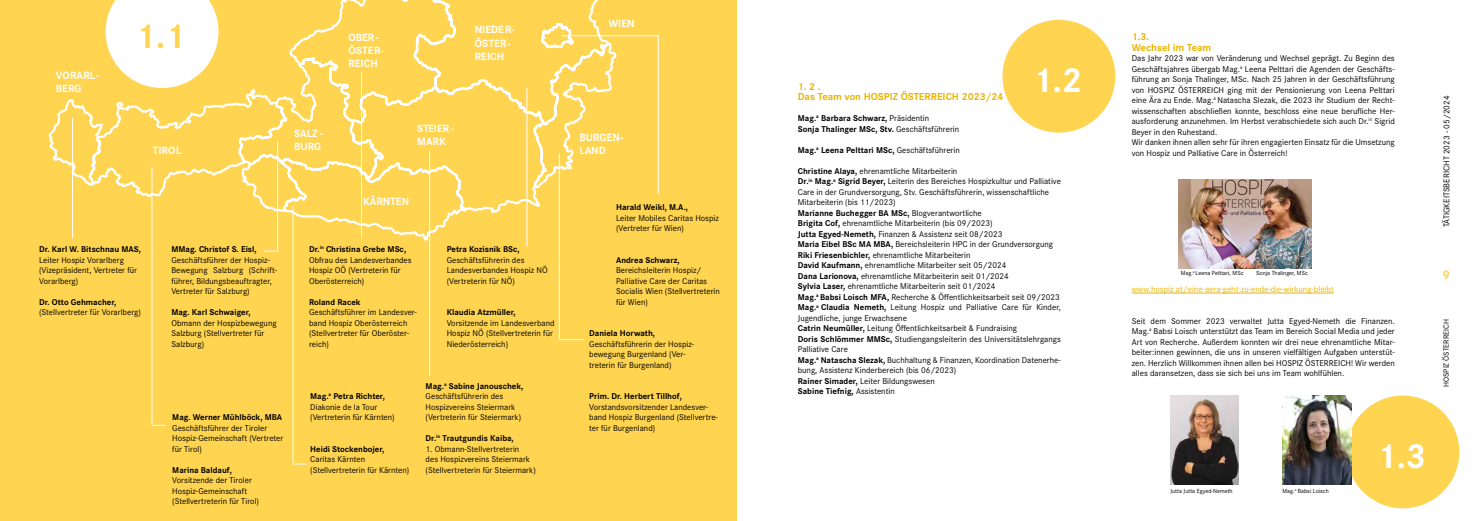
<style>
.page{position:relative;width:1474px;height:521px;background:#fff}
.page>*{position:absolute;margin:0;border:0;box-sizing:border-box;transform-origin:0 0}
.t1{font:700 35.88px "Corporate S";color:#fff}
.t2{font:700 35.88px "Corporate S";color:#ffd450}
.t3{font:700 13.12px "Corporate S";color:#ffd450}
.t4{font:700 10.85px/13px "Corporate S";color:#fff}
.t5{font:700 10.5px/10.5px "Corporate S";color:#eab500}
.t6{font:8.75px/10.5px "Corporate S";color:#000}
.t7{font:700 8.75px/10.5px "Corporate S";color:#000}
.t8{font:8.75px "Corporate S";color:#eab500}
.t9{font:7.88px "Corporate S";color:#000}
.t10{font:6.12px "Corporate S";color:#000}
.s1{font-weight:700}
.s2{font-weight:400}
</style>
<div class="page">
<div style="left:0;top:0;width:737px;height:521px;background:#ffd450"></div>
<svg style="left:48px;top:0;width:570px;height:242px"></svg>
<svg style="left:106px;top:0;width:112px;height:88px;background:#fff8e4"></svg>
<hr style="left:1131px;top:293px;width:202px;height:1px;background:#eab500">
<div style="left:1002px;top:20px;width:113px;height:113px;background:#ffd450;border-radius:50%"></div>
<div style="left:1346px;top:395px;width:113px;height:113px;background:#ffd450;border-radius:50%"></div>
<img style="left:1178px;top:180px;width:132px;height:88px">
<img style="left:1170px;top:395px;width:68px;height:89px">
<img style="left:1282px;top:395px;width:68px;height:89px">
<hr style="left:561px;top:35px;width:97px;height:1px;background:#fff">
<hr style="left:657px;top:35px;width:1px;height:158px;background:#fff">
<hr style="left:559px;top:153px;width:1px;height:186px;background:#fff">
<svg style="left:560px;top:339px;width:24px;height:1px"></svg>
<hr style="left:293px;top:206px;width:1px;height:258px;background:#fff">
<svg style="left:293px;top:464px;width:14px;height:1px"></svg>
<hr style="left:151px;top:167px;width:1px;height:258px;background:#fff">
<svg style="left:152px;top:425px;width:14px;height:1px"></svg>
<hr style="left:526px;top:88px;width:1px;height:158px;background:#fff">
<hr style="left:361px;top:72px;width:1px;height:166px;background:#fff">
<hr style="left:72px;top:118px;width:1px;height:120px;background:#fff">
<hr style="left:429px;top:151px;width:1px;height:225px;background:#fff">
<hr style="left:277px;top:141px;width:1px;height:110px;background:#fff">
<svg style="left:264px;top:251px;width:14px;height:1px"></svg>
<p class="t4" style="left:56px;top:68px;width:45px">VORARL-<br>BERG</p>
<h1 class="t2" style="left:136px;top:11px;width:51px">1.1</h1>
<p class="t4" style="left:153px;top:144px;width:30px">TIROL</p>
<p class="t4" style="left:294px;top:126px;width:30px">SALZ -<br>BURG</p>
<p class="t4" style="left:348px;top:31px;width:37px">OBER-<br>ÖSTER-<br>REICH</p>
<p class="t4" style="left:475px;top:23px;width:41px">NIEDER-<br>ÖSTER-<br>REICH</p>
<p class="t4" style="left:417px;top:122px;width:38px">STEIER-<br>MARK</p>
<p class="t4" style="left:608px;top:17px;width:27px">WIEN</p>
<p class="t4" style="left:579px;top:131px;width:45px">BURGEN-<br>LAND</p>
<p class="t4" style="left:363px;top:194px;width:48px">KÄRNTEN</p>
<p class="t7" style="left:616px;top:202px;width:74px">Harald Weikl, M.A.,</p>
<p class="t6" style="left:616px;top:212px;width:104px">Leiter Mobiles Caritas Hospiz (Vertreter für Wien)</p>
<p class="t7" style="left:616px;top:254px;width:65px">Andrea Schwarz,</p>
<p class="t6" style="left:616px;top:265px;width:105px">Bereichsleiterin Hospiz/<br>Palliative Care der Caritas<br>Socialis Wien (Stellvertreterin</p>
<p class="t6" style="left:309px;top:244px;width:104px"><span class="s1">Dr.</span><sup>in</sup> <span class="s1">Christina Grebe MSc,<br></span>Obfrau des Landesverbandes<br>Hospiz OÖ (Vertreterin für<br>Oberösterreich)</p>
<p class="t7" style="left:309px;top:296px;width:53px">Roland Racek</p>
<p class="t6" style="left:309px;top:307px;width:109px">Geschäftsführer im Landesver&shy;band Hospiz Oberösterreich (Stellvertreter für Oberöster&shy;reich)</p>
<p class="t7" style="left:447px;top:307px;width:71px">Klaudia Atzmüller,</p>
<p class="t7" style="left:171px;top:244px;width:87px">MMag. Christof S. Eisl,</p>
<p class="t6" style="left:171px;top:254px;width:107px">Geschäftsführer der Hospiz-<br>Bewegung Salzburg (Schrift&shy;führer, Bildungsbeauftragter,<br>Vertreter für Salzburg)</p>
<p class="t7" style="left:171px;top:307px;width:81px">Mag. Karl Schwaiger,</p>
<p class="t6" style="left:171px;top:317px;width:107px">Obmann der Hospizbewegung<br>Salzburg (Stellvertreter für<br>Salzburg)</p>
<p class="t7" style="left:39px;top:244px;width:103px">Dr. Karl W. Bitschnau MAS,</p>
<p class="t6" style="left:39px;top:254px;width:99px">Leiter Hospiz Vorarlberg (Vizepräsident, Vertreter für<br>Vorarlberg)</p>
<p class="t7" style="left:447px;top:244px;width:75px">Petra Kozisnik BSc,</p>
<p class="t6" style="left:447px;top:254px;width:102px">Geschäftsführerin des<br>Landesverbandes Hospiz NÖ (Vertreterin für NÖ)</p>
<p class="t7" style="left:39px;top:296px;width:79px">Dr. Otto Gehmacher,</p>
<p class="t6" style="left:616px;top:296px;width:33px">für Wien)</p>
<p class="t6" style="left:39px;top:307px;width:103px">(Stellvertreter für Vorarlberg)</p>
<p class="t6" style="left:447px;top:317px;width:109px">Vorsitzende im Landesverband<br>Hospiz NÖ (Stellvertreterin für<br>Niederösterreich)</p>
<p class="t7" style="left:589px;top:328px;width:67px">Daniela Horwath,</p>
<p class="t6" style="left:589px;top:338px;width:107px">Geschäftsführerin der Hospiz&shy;bewegung Burgenland (Ver&shy;treterin für Burgenland)</p>
<p class="t7" style="left:172px;top:412px;width:111px">Mag. Werner Mühlböck, MBA</p>
<p class="t6" style="left:172px;top:422px;width:112px">Geschäftsführer der Tiroler<br>Hospiz-Gemeinschaft (Vertreter für Tirol)</p>
<p class="t7" style="left:172px;top:464px;width:61px">Marina Baldauf,</p>
<p class="t6" style="left:172px;top:475px;width:88px">Vorsitzende der Tiroler<br>Hospiz-Gemeinschaft (Stellvertreterin für Tirol)</p>
<p class="t6" style="left:310px;top:391px;width:86px"><span class="s1">Mag.</span><sup>a</sup> <span class="s1">Petra Richter,<br></span>Diakonie de la Tour (Vertreterin für Kärnten)</p>
<p class="t6" style="left:425px;top:380px;width:99px"><span class="s1">Mag.</span><sup>a</sup> <span class="s1">Sabine Janouschek,<br></span>Geschäftsführerin des<br>Hospizvereins Steiermark (Vertreterin für Steiermark)</p>
<p class="t7" style="left:310px;top:443px;width:76px">Heidi Stockenbojer,</p>
<p class="t6" style="left:310px;top:454px;width:101px">Caritas Kärnten (Stellvertreterin für Kärnten)</p>
<p class="t7" style="left:425px;top:433px;width:90px">Dr.<sup>in</sup> Trautgundis Kaiba,</p>
<p class="t6" style="left:425px;top:443px;width:112px">1. Obmann-Stellvertreterin<br>des Hospizvereins Steiermark (Stellvertreterin für Steiermark)</p>
<p class="t7" style="left:589px;top:391px;width:94px">Prim. Dr. Herbert Tillhof,</p>
<p class="t6" style="left:589px;top:401px;width:130px">Vorstandsvorsitzender Landesver&shy;band Hospiz Burgenland (Stellvertre&shy;ter für Burgenland)</p>
<h1 class="t1" style="left:1032px;top:55px;width:51px">1.2</h1>
<p class="t5" style="left:797px;top:81px;width:207px">1. 2 .<br>Das Team von HOSPIZ ÖSTERREICH 2023/24</p>
<p class="t7" style="left:797px;top:113px;width:163px">Mag.<sup>a</sup> Barbara Schwarz, <span class="s2">Präsidentin<br></span>Sonja Thalinger MSc, Stv. <span class="s2">Geschäftsführerin</span></p>
<p class="t7" style="left:797px;top:144px;width:163px">Mag.<sup>a</sup> Leena Pelttari MSc, <span class="s2">Geschäftsführerin</span></p>
<p class="t6" style="left:797px;top:165px;width:264px"><span class="s1">Christine Alaya,</span> ehrenamtliche Mitarbeiterin<br><span class="s1">Dr.</span><sup>in</sup> <span class="s1">Mag.</span><sup>a</sup> <span class="s1">Sigrid Beyer,</span> Leiterin des Bereiches Hospizkultur und Palliative Care in der Grundversorgung, Stv. Geschäftsführerin, wissenschaftliche Mitarbeiterin (bis 11/2023)<br><span class="s1">Marianne Buchegger BA MSc,</span> Blogverantwortliche<br><span class="s1">Brigita Cof,</span> ehrenamtliche Mitarbeiterin (bis 09/2023)<br><span class="s1">Jutta Egyed-Nemeth,</span> Finanzen &amp; Assistenz seit 08/2023<br><span class="s1">Maria Eibel BSc MA MBA,</span> Bereichsleiterin HPC in der Grundversorgung <span class="s1">Riki Friesenbichler,</span> ehrenamtliche Mitarbeiterin<br><span class="s1">David Kaufmann,</span> ehrenamtliche Mitarbeiter seit 05/2024<br><span class="s1">Dana Larionova,</span> ehrenamtliche Mitarbeiterin seit 01/2024<br><span class="s1">Sylvia Laser,</span> ehrenamtliche Mitarbeiterin seit 01/2024<br><span class="s1">Mag.</span><sup>a</sup> <span class="s1">Babsi Loisch MFA,</span> Recherche &amp; Öffentlichkeitsarbeit seit 09/2023<br><span class="s1">Mag.</span><sup>a</sup> <span class="s1">Claudia Nemeth,</span> Leitung Hospiz und Palliative Care für Kinder, Jugendliche, junge Erwachsene<br><span class="s1">Catrin Neumüller,</span> Leitung Öffentlichkeitsarbeit &amp; Fundraising<br><span class="s1">Doris Schlömmer MMSc,</span> Studiengangsleiterin des Universitätslehrgangs Palliative Care<br><span class="s1">Mag.</span><sup>a</sup> <span class="s1">Natascha Slezak,</span> Buchhaltung &amp; Finanzen, Koordination Datenerhe&shy;bung, Assistenz Kinderbereich (bis 06/2023)<br><span class="s1">Rainer Simader,</span> Leiter Bildungswesen<br><span class="s1">Sabine Tiefnig,</span> Assistentin</p>
<p class="t5" style="left:1131px;top:31px;width:81px">1.3.<br>Wechsel im Team</p>
<p class="t6" style="left:1131px;top:53px;width:264px">Das Jahr 2023 war von Veränderung und Wechsel geprägt. Zu Beginn des Geschäftsjahres übergab Mag.<sup>a</sup> Leena Pelttari die Agenden der Geschäfts&shy;führung an Sonja Thalinger, MSc. Nach 25 Jahren in der Geschäftsführung von HOSPIZ ÖSTERREICH ging mit der Pensionierung von Leena Pelttari eine Ära zu Ende. Mag.<sup>a</sup> Natascha Slezak, die 2023 ihr Studium der Recht&shy;wissenschaften abschließen konnte, beschloss eine neue berufliche Her&shy;ausforderung anzunehmen. Im Herbst verabschiedete sich auch Dr.<sup>in</sup> Sigrid Beyer in den Ruhestand.<br>Wir danken ihnen allen sehr für ihren engagierten Einsatz für die Umsetzung von Hospiz und Palliative Care in Österreich!</p>
<p class="t10" style="left:1180px;top:269px;width:64px">Mag.<sup>a</sup> Leena Pelttari, MSc</p>
<p class="t10" style="left:1256px;top:269px;width:53px">Sonja Thalinger, MSc</p>
<p class="t8" style="left:1131px;top:283px;width:203px">www.hospiz.at/eine-aera-geht-zu-ende-die-wirkung-bleibt</p>
<p class="t6" style="left:1131px;top:315px;width:264px;text-align:justify">Seit dem Sommer 2023 verwaltet Jutta Egyed-Nemeth die Finanzen.<br>Mag.<sup>a</sup> Babsi Loisch unterstützt das Team im Bereich Social Media und jeder Art von Recherche. Außerdem konnten wir drei neue ehrenamtliche Mitar&shy;beiter:innen gewinnen, die uns in unseren vielfältigen Aufgaben unterstüt&shy;zen. Herzlich Willkommen ihnen allen bei HOSPIZ ÖSTERREICH! Wir werden alles daransetzen, dass sie sich bei uns im Team wohlfühlen.</p>
<p class="t6" style="left:1440px;top:227px;width:133px;rotate:-90deg">TÄTIGKEITSBERICHT 2023 - 05/2024</p>
<h2 class="t3" style="left:1442px;top:266px;width:9px">9</h2>
<p class="t9" style="left:1440px;top:387px;width:69px;rotate:-90deg">HOSPIZ ÖSTERREICH</p>
<p class="t10" style="left:1170px;top:487px;width:64px">Jutta Jutta Egyed-Nemeth</p>
<p class="t10" style="left:1282px;top:487px;width:48px">Mag.<sup>a</sup> Babsi Loisch</p>
<h1 class="t1" style="left:1376px;top:431px;width:51px">1.3</h1>
</div>
